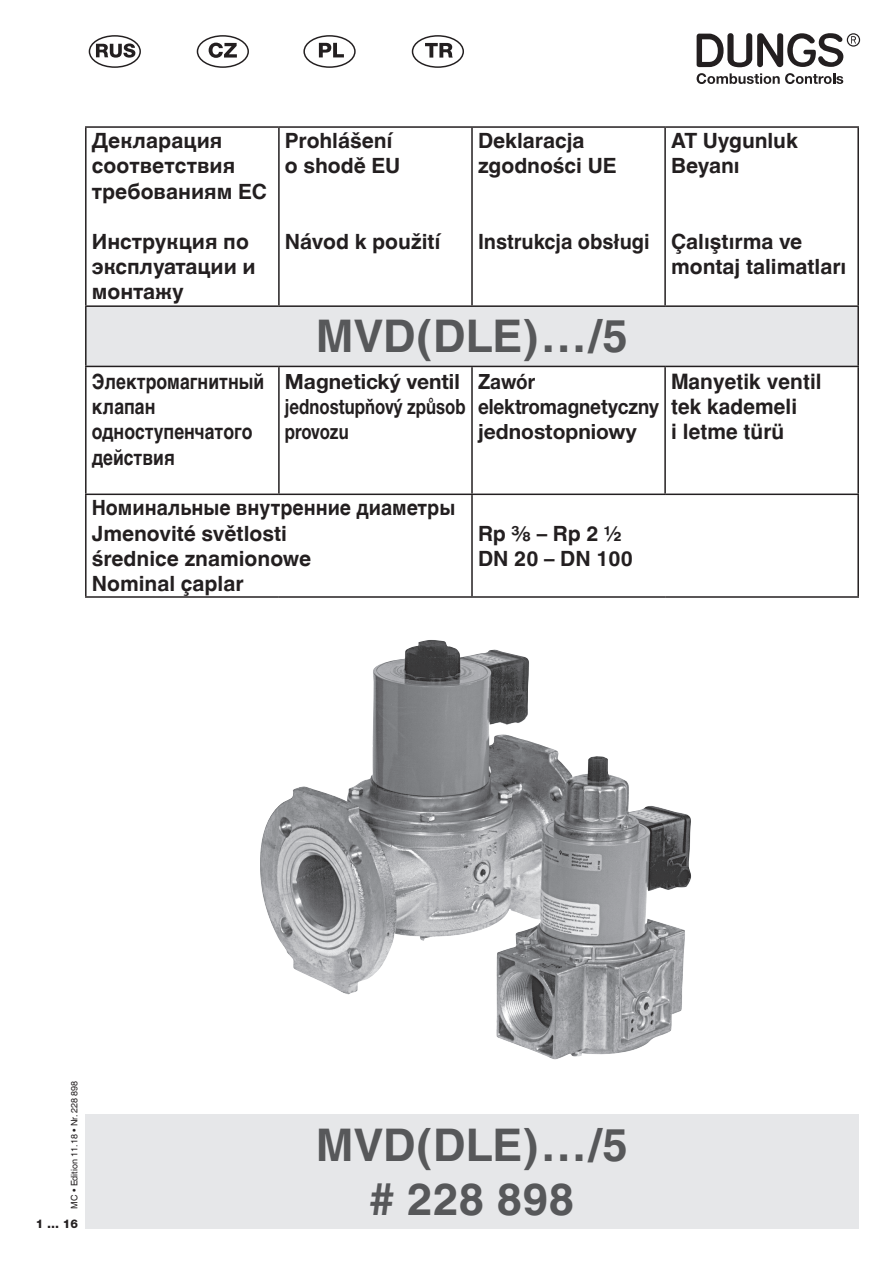
<style>
.page{position:relative;width:893px;height:1263px;background:#fff}
.page>*{position:absolute;margin:0;border:0;box-sizing:border-box;transform-origin:0 0}
._8_p_helv-fett{font:700 45px "Helvetica World";color:#57585a}
.Ü-Abschnitte{font:700 21px/25.2px "Helvetica World";color:#231f20}
.t1{font:700 21px/25.2px "Helvetica Neue CE";color:#231f20}
.t2{font:700 21px/25.2px "Helvetica Cyr";color:#231f20;scale:.84 1}
.t3{font:700 21px/25.2px "Pannonica";color:#231f20}
.Ü-Abschnitte-2{font:700 21px "Helvetica World";color:#231f20;scale:.93 1}
.t4{font:700 21px/25.2px "Helvetica Neue CE";color:#231f20;scale:.9 1}
.Ü-S1{font:700 21px "Helvetica World";color:#231f20;scale:.95 1}
.Ü-S1-2{font:700 21px "Helvetica World";color:#231f20}
.t5{font:800 12px "Helvetica Neue LT Std";color:#231f20}
.t6{font:9px "Helvetica World";color:#231f20}
</style>
<div class="page">
<svg style="left:697px;top:33px;width:163px;height:34px"></svg>
<svg style="left:697px;top:73px;width:146px;height:11px"></svg>
<svg style="left:87px;top:367px;width:770px;height:129px"></svg>
<div style="left:86px;top:306px;width:772px;height:60px;background:#e6e7e9"></div>
<hr style="left:85px;top:126px;width:194px;height:2px;background:#231f20">
<hr style="left:85px;top:128px;width:2px;height:177px;background:#231f20">
<hr style="left:279px;top:126px;width:193px;height:2px;background:#231f20">
<hr style="left:278px;top:128px;width:2px;height:177px;background:#231f20">
<hr style="left:472px;top:126px;width:193px;height:2px;background:#231f20">
<hr style="left:471px;top:128px;width:2px;height:177px;background:#231f20">
<hr style="left:665px;top:126px;width:194px;height:2px;background:#231f20">
<hr style="left:664px;top:128px;width:2px;height:177px;background:#231f20">
<hr style="left:857px;top:128px;width:2px;height:177px;background:#231f20">
<hr style="left:85px;top:305px;width:194px;height:2px;background:#231f20">
<hr style="left:85px;top:307px;width:2px;height:59px;background:#231f20">
<hr style="left:279px;top:305px;width:193px;height:2px;background:#231f20">
<hr style="left:472px;top:305px;width:193px;height:2px;background:#231f20">
<hr style="left:665px;top:305px;width:194px;height:2px;background:#231f20">
<hr style="left:857px;top:307px;width:2px;height:59px;background:#231f20">
<hr style="left:85px;top:366px;width:194px;height:1px;background:#231f20">
<hr style="left:85px;top:367px;width:2px;height:127px;background:#231f20">
<hr style="left:279px;top:366px;width:193px;height:1px;background:#231f20">
<hr style="left:278px;top:367px;width:2px;height:127px;background:#231f20">
<hr style="left:472px;top:366px;width:193px;height:1px;background:#231f20">
<hr style="left:471px;top:367px;width:2px;height:127px;background:#231f20">
<hr style="left:665px;top:366px;width:194px;height:1px;background:#231f20">
<hr style="left:664px;top:367px;width:2px;height:127px;background:#231f20">
<hr style="left:857px;top:367px;width:2px;height:127px;background:#231f20">
<hr style="left:85px;top:494px;width:194px;height:1px;background:#231f20">
<hr style="left:85px;top:495px;width:2px;height:101px;background:#231f20">
<hr style="left:279px;top:494px;width:193px;height:1px;background:#231f20">
<hr style="left:472px;top:494px;width:193px;height:1px;background:#231f20">
<hr style="left:471px;top:495px;width:2px;height:101px;background:#231f20">
<hr style="left:665px;top:494px;width:194px;height:1px;background:#231f20">
<hr style="left:857px;top:495px;width:2px;height:101px;background:#231f20">
<hr style="left:85px;top:596px;width:194px;height:2px;background:#231f20">
<hr style="left:279px;top:596px;width:193px;height:2px;background:#231f20">
<hr style="left:472px;top:596px;width:193px;height:2px;background:#231f20">
<hr style="left:665px;top:596px;width:194px;height:2px;background:#231f20">
<div style="left:85px;top:1115px;width:774px;height:114px;background:#e6e7e9"></div>
<div style="left:412px;top:35px;width:52px;height:33px;border:1px solid #231f20;border-radius:50%"></div>
<div style="left:89px;top:35px;width:52px;height:33px;border:1px solid #231f20;border-radius:50%"></div>
<svg style="left:197px;top:36px;width:51px;height:31px"></svg>
<div style="left:197px;top:35px;width:52px;height:33px;border:1px solid #231f20;border-radius:50%"></div>
<svg style="left:209px;top:43px;width:28px;height:15px"></svg>
<svg style="left:304px;top:36px;width:51px;height:31px"></svg>
<div style="left:303px;top:35px;width:53px;height:33px;border:1px solid #231f20;border-radius:50%"></div>
<svg style="left:319px;top:43px;width:25px;height:14px"></svg>
<svg style="left:425px;top:43px;width:28px;height:15px"></svg>
<svg style="left:96px;top:43px;width:39px;height:15px"></svg>
<img style="left:260px;top:640px;width:431px;height:419px">
<p class="Ü-Abschnitte" style="left:92px;top:128px;width:177px">Декларация соответствия требованиям EC</p>
<p class="Ü-Abschnitte" style="left:92px;top:229px;width:165px">Инструкция по эксплуатации и монтажу</p>
<p class="Ü-Abschnitte" style="left:285px;top:128px;width:109px">Prohlášení</p>
<p class="Ü-Abschnitte" style="left:285px;top:153px;width:117px">o shodě EU</p>
<p class="Ü-S1-2" style="left:285px;top:229px;width:157px">Návod k použití</p>
<p class="Ü-Abschnitte" style="left:478px;top:128px;width:108px">Deklaracja</p>
<p class="Ü-Abschnitte" style="left:478px;top:153px;width:140px">zgodności UE</p>
<p class="Ü-S1" style="left:478px;top:229px;width:182px">Instrukcja obsługi</p>
<p class="_8_p_helv-fett" style="left:316px;top:311px;width:314px">MVD(DLE)…/5</p>
<p class="t2" style="left:92px;top:369px;width:207px">Электромагнитный клапан одноступенчатого действия</p>
<p class="t1" style="left:285px;top:369px;width:182px">Magnetický ventil jednostupňový způsob provozu</p>
<p class="t4" style="left:478px;top:369px;width:203px">Zawór elektromagnetyczny</p>
<p class="t1" style="left:478px;top:419px;width:160px">jednostopniowy</p>
<p class="Ü-Abschnitte" style="left:671px;top:128px;width:128px">AT Uygunluk</p>
<p class="Ü-Abschnitte" style="left:671px;top:153px;width:70px">Beyanı</p>
<p class="Ü-Abschnitte" style="left:671px;top:229px;width:177px">Çalıştırma ve montaj talimatları</p>
<p class="t3" style="left:671px;top:369px;width:152px">Manyetik ventil</p>
<p class="t3" style="left:671px;top:394px;width:128px">tek kademeli işletme türü</p>
<p class="Ü-Abschnitte-2" style="left:92px;top:496px;width:392px">Номинальные внутренние диаметры</p>
<p class="Ü-Abschnitte" style="left:92px;top:521px;width:197px">Jmenovité světlosti</p>
<p class="Ü-Abschnitte" style="left:92px;top:546px;width:221px">średnice znamionowe</p>
<p class="Ü-Abschnitte" style="left:92px;top:571px;width:153px">Nominal çaplar</p>
<p class="Ü-Abschnitte" style="left:478px;top:521px;width:145px">Rp 3/8 – Rp 2 1/2</p>
<p class="Ü-Abschnitte" style="left:478px;top:546px;width:156px">DN 20 – DN 100</p>
<p class="t6" style="left:69px;top:1208px;width:129px;rotate:-90deg">MC • Edition 11.18 • Nr. 228 898</p>
<p class="t5" style="left:36px;top:1216px;width:44px">1 … 16</p>
<p class="_8_p_helv-fett" style="left:316px;top:1119px;width:314px">MVD(DLE)…/5</p>
<p class="_8_p_helv-fett" style="left:370px;top:1173px;width:206px"># 228 898</p>
</div>
